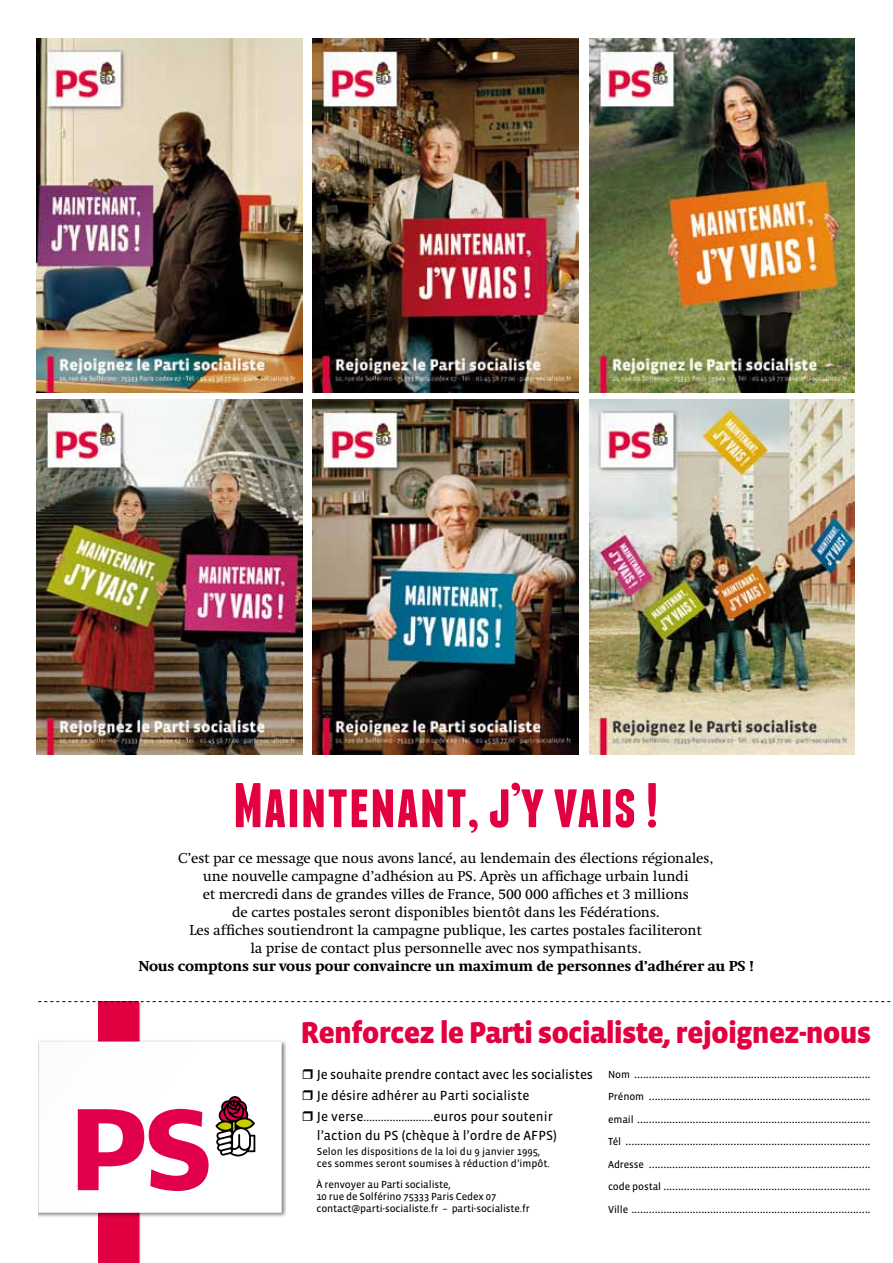
<style>
.page{position:relative;width:893px;height:1263px;background:#fff}
.page>*{position:absolute;margin:0;border:0;box-sizing:border-box;transform-origin:0 0}
.t1{font:700 63px "Franchise";letter-spacing:.01em;color:#e20040}
.t2{font:900 30.9px "Vista Sans";letter-spacing:-.03em;color:#e20040}
.t3{font:15px/18px "Swift";letter-spacing:-.01em;color:#000;text-align:center}
.t4{font:800 15px "Swift";letter-spacing:-.01em;color:#000}
.t5{font:13.5px/22.5px "Vista Sans Reg";color:#000}
.t6{font:10.5px/12px "Vista Sans Reg";letter-spacing:-.01em;color:#000}
.s1{font-size:10.5px}
</style>
<div class="page">
<img style="left:37px;top:38px;width:266px;height:354px">
<img style="left:313px;top:38px;width:266px;height:354px">
<img style="left:589px;top:38px;width:266px;height:354px">
<img style="left:37px;top:400px;width:266px;height:354px">
<img style="left:313px;top:400px;width:266px;height:354px">
<img style="left:589px;top:400px;width:266px;height:354px">
<div style="left:98px;top:1002px;width:40px;height:261px;background:#e20040"></div>
<svg style="left:38px;top:1001px;width:853px;height:1px"></svg>
<img style="left:38px;top:1038px;width:248px;height:182px">
<svg style="left:38px;top:1041px;width:244px;height:172px"></svg>
<h1 class="t1" style="left:233px;top:776px;width:427px">Maintenant, j’y vais !</h1>
<p class="t3" style="left:178px;top:849px;width:537px">C’est par ce message que nous avons lancé, au lendemain des élections régionales, une nouvelle campagne d’adhésion au PS. Après un affichage urbain lundi<br>et mercredi dans de grandes villes de France, 500 000 affiches et 3 millions<br>de cartes postales seront disponibles bientôt dans les Fédérations.<br>Les affiches soutiendront la campagne publique, les cartes postales faciliteront<br>la prise de contact plus personnelle avec nos sympathisants.</p>
<p class="t4" style="left:138px;top:958px;width:616px">Nous comptons sur vous pour convaincre un maximum de personnes d’adhérer au PS !</p>
<h2 class="t2" style="left:300px;top:1017px;width:572px">Renforcez le Parti socialiste, rejoignez-nous</h2>
<p class="t5" style="left:608px;top:1062px;width:264px;text-align:justify"><span class="s1">Nom</span> .................................................................................<br><span class="s1">Prénom</span> ............................................................................ <span class="s1">email</span> ................................................................................<br><span class="s1">Tél</span> ....................................................................................<br><span class="s1">Adresse</span> ............................................................................ <span class="s1">code postal</span> .......................................................................<br><span class="s1">Ville</span> ..................................................................................</p>
<p class="t5" style="left:317px;top:1064px;width:278px;line-height:21.1px">Je souhaite prendre contact avec les socialistes<br>Je désire adhérer au Parti socialiste<br>Je verse……………………euros pour soutenir</p>
<p class="t5" style="left:317px;top:1124px;width:241px">l’action du PS (chèque à l’ordre de AFPS)</p>
<p class="t6" style="left:317px;top:1145px;width:234px">Selon les dispositions de la loi du 9 janvier 1995, ces sommes seront soumises à réduction d’impôt.</p>
<p class="t6" style="left:316px;top:1179px;width:215px">À renvoyer au Parti socialiste,<br>10 rue de Solférino 75333 Paris Cedex 07 contact@parti-socialiste.fr – parti-socialiste.fr</p>
</div>
